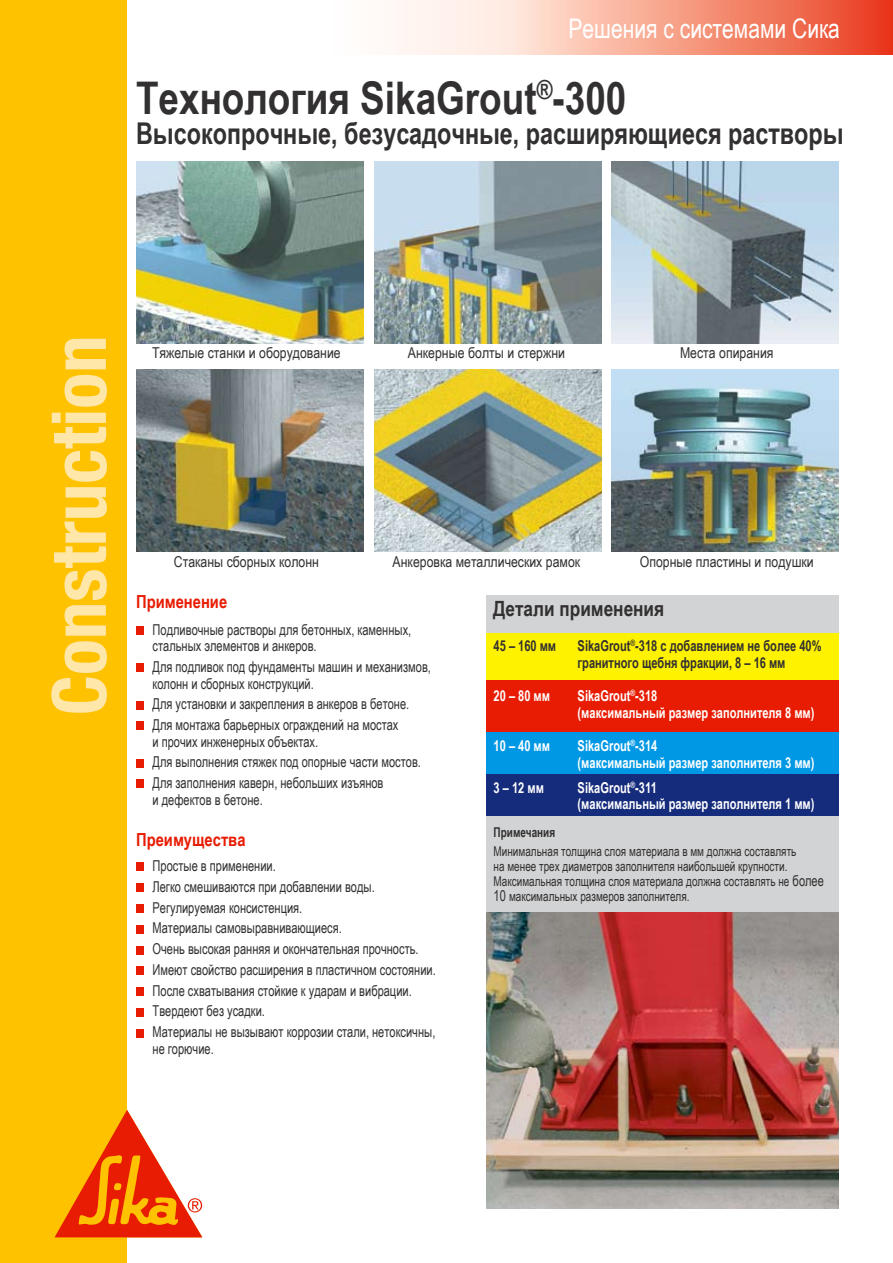
<style>
.page{position:relative;width:893px;height:1263px;background:#fff}
.page>*{position:absolute;margin:0;border:0;box-sizing:border-box;transform-origin:0 0}
.t1{font:700 45px "Arial Narrow";color:#323031}
.t2{font:700 30px "Arial Narrow";color:#323031;scale:.95 1}
.t3{font:27px "Arial Narrow";color:#fff;scale:.95 1}
.t4{font:700 21px "Arial Narrow";color:#323031}
.t5{font:700 18px "Arial Narrow";color:#e71c02}
.t6{font:15px/20.7px "Arial Narrow";color:#323031;scale:.9 1}
.t7{font:700 15px/16.5px "Arial Narrow";color:#fff;scale:.9 1}
.t8{font:15px "Arial Narrow";color:#323031}
.t9{font:700 15px/16.5px "Arial Narrow";color:#323031;scale:.9 1}
.t10{font:13.5px/15px "Arial Narrow";color:#323031;scale:.9 1}
.t11{font:700 13.5px "Arial Narrow";color:#323031;scale:.9 1}
.s1{font-size:15px}
</style>
<div class="page">
<div style="left:0;top:0;width:127px;height:1263px;background:#ffc200"></div>
<svg style="left:51px;top:339px;width:56px;height:374px"></svg>
<svg style="left:55px;top:1110px;width:147px;height:127px"></svg>
<div style="left:136px;top:626px;width:8px;height:9px;background:#e71c02"></div>
<div style="left:136px;top:664px;width:8px;height:8px;background:#e71c02"></div>
<div style="left:136px;top:701px;width:8px;height:8px;background:#e71c02"></div>
<div style="left:136px;top:722px;width:8px;height:8px;background:#e71c02"></div>
<div style="left:136px;top:759px;width:8px;height:8px;background:#e71c02"></div>
<div style="left:136px;top:780px;width:8px;height:8px;background:#e71c02"></div>
<div style="left:136px;top:863px;width:8px;height:8px;background:#e71c02"></div>
<div style="left:136px;top:883px;width:8px;height:9px;background:#e71c02"></div>
<div style="left:136px;top:904px;width:8px;height:9px;background:#e71c02"></div>
<div style="left:136px;top:925px;width:8px;height:8px;background:#e71c02"></div>
<div style="left:136px;top:946px;width:8px;height:8px;background:#e71c02"></div>
<div style="left:136px;top:966px;width:8px;height:9px;background:#e71c02"></div>
<div style="left:136px;top:987px;width:8px;height:9px;background:#e71c02"></div>
<div style="left:136px;top:1008px;width:8px;height:8px;background:#e71c02"></div>
<div style="left:136px;top:1029px;width:8px;height:8px;background:#e71c02"></div>
<svg style="left:392px;top:0;width:501px;height:54px;background:#f7a996"></svg>
<img style="left:136px;top:161px;width:227px;height:182px">
<img style="left:375px;top:161px;width:227px;height:182px">
<img style="left:612px;top:161px;width:227px;height:182px">
<img style="left:136px;top:370px;width:227px;height:182px">
<img style="left:375px;top:370px;width:227px;height:182px">
<img style="left:612px;top:370px;width:227px;height:182px">
<img style="left:486px;top:912px;width:353px;height:297px">
<div style="left:486px;top:595px;width:353px;height:317px;background:#d2d3d4"></div>
<div style="left:486px;top:633px;width:353px;height:48px;background:#fff200"></div>
<div style="left:486px;top:680px;width:353px;height:52px;background:#e71c02"></div>
<div style="left:486px;top:732px;width:353px;height:42px;background:#0098e5"></div>
<div style="left:486px;top:774px;width:353px;height:41px;background:#152b7b"></div>
<h3 class="t3" style="left:568px;top:8px;width:287px">Решения с системами Cика</h3>
<h1 class="t1" style="left:136px;top:64px;width:492px">Технология SikaGrout<sup>®</sup>-300</h1>
<h2 class="t2" style="left:136px;top:111px;width:746px">Высокопрочные, безусадочные, расширяющиеся растворы</h2>
<p class="t8" style="left:152px;top:341px;width:190px">Тяжелые станки и оборудование</p>
<p class="t8" style="left:408px;top:341px;width:159px">Анкерные болты и стержни</p>
<p class="t8" style="left:680px;top:341px;width:95px">Места опирания</p>
<p class="t8" style="left:174px;top:551px;width:147px">Стаканы сборных колонн</p>
<p class="t8" style="left:393px;top:551px;width:189px">Анкеровка металлических рамок</p>
<p class="t8" style="left:640px;top:551px;width:176px">Опорные пластины и подушки</p>
<p class="t5" style="left:136px;top:588px;width:93px">Применение</p>
<p class="t6" style="left:153px;top:621px;width:289px;line-height:16.5px">Подливочные растворы для бетонных, каменных, стальных элементов и анкеров.</p>
<p class="t6" style="left:153px;top:658px;width:311px;line-height:16.5px">Для подливок под фундаменты машин и механизмов, колонн и сборных конструкций.</p>
<p class="t6" style="left:153px;top:693px;width:287px">Для установки и закрепления в анкеров в бетоне.<br>Для монтажа барьерных ограждений на мостах</p>
<p class="t6" style="left:153px;top:730px;width:300px">и прочих инженерных объектах.<br>Для выполнения стяжек под опорные части мостов.<br>Для заполнения каверн, небольших изъянов</p>
<p class="t6" style="left:153px;top:788px;width:124px">и дефектов в бетоне.</p>
<p class="t5" style="left:136px;top:826px;width:111px">Преимущества</p>
<p class="t6" style="left:153px;top:855px;width:316px">Простые в применении.<br>Легко смешиваются при добавлении воды.<br>Регулируемая консистенция.<br>Материалы самовыравнивающиеся.<br>Очень высокая ранняя и окончательная прочность.<br>Имеют свойство расширения в пластичном состоянии.<br>После схватывания стойкие к ударам и вибрации.<br>Твердеют без усадки.<br>Материалы не вызывают коррозии стали, нетоксичны,</p>
<p class="t6" style="left:153px;top:1037px;width:69px">не горючие.</p>
<h3 class="t4" style="left:493px;top:593px;width:172px">Детали применения</h3>
<p class="t9" style="left:494px;top:637px;width:71px">45 – 160 мм</p>
<p class="t9" style="left:578px;top:637px;width:273px">SikaGrout<sup>®</sup>-318 с добавлением не более 40% гранитного щебня фракции, 8 – 16 мм</p>
<p class="t7" style="left:494px;top:687px;width:64px">20 – 80 мм</p>
<p class="t7" style="left:578px;top:687px;width:265px">SikaGrout<sup>®</sup>-318<br>(максимальный размер заполнителя 8 мм)</p>
<p class="t7" style="left:494px;top:737px;width:64px">10 – 40 мм</p>
<p class="t7" style="left:578px;top:737px;width:265px">SikaGrout<sup>®</sup>-314<br>(максимальный размер заполнителя 3 мм)</p>
<p class="t7" style="left:494px;top:779px;width:57px">3 – 12 мм</p>
<p class="t7" style="left:578px;top:779px;width:265px">SikaGrout<sup>®</sup>-311<br>(максимальный размер заполнителя 1 мм)</p>
<p class="t11" style="left:494px;top:822px;width:70px">Примечания</p>
<p class="t10" style="left:494px;top:844px;width:368px">Минимальная толщина слоя материала в мм должна составлять<br>на менее трех диаметров заполнителя наибольшей крупности.<br>Максимальная толщина слоя материала должна составлять не <span class="s1">более 10</span> максимальных размеров заполнителя.</p>
</div>
